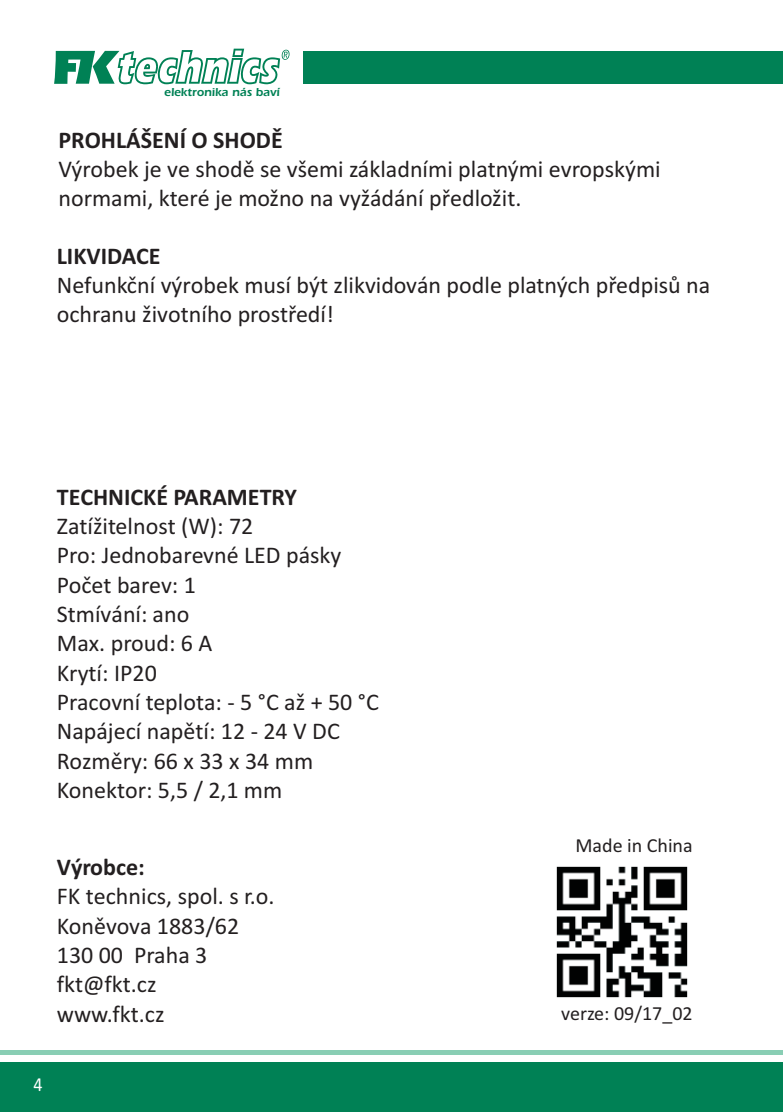
<style>
.page{position:relative;width:783px;height:1112px;background:#fff}
.page>*{position:absolute;margin:0;border:0;box-sizing:border-box;transform-origin:0 0}
.t1{font:24px/29.2px "Calibri";color:#231f20}
.t2{font:700 24px "Calibri";color:#231f20}
.t3{font:20px "Calibri";color:#231f20}
.t4{font:20px "Calibri";color:#fff;scale:.91 1}
.t5{font:900 12px "Erie";color:#008155}
</style>
<div class="page">
<img style="left:556px;top:866px;width:132px;height:132px">
<div style="left:0;top:1062px;width:782px;height:49px;background:#008155"></div>
<div style="left:0;top:1050px;width:782px;height:5px;background:#89ceb4"></div>
<div style="left:281px;top:50px;width:8px;height:10px;background:#339a77;border-radius:50%"></div>
<svg style="left:282px;top:50px;width:7px;height:9px"></svg>
<svg style="left:54px;top:49px;width:233px;height:35px"></svg>
<div style="left:303px;top:51px;width:479px;height:33px;background:#008155"></div>
<p class="t5" style="left:164px;top:87px;width:117px">elektronika nás baví</p>
<p class="t2" style="left:58px;top:130px;width:226px">PROHLÁŠENÍ O SHODÌ</p>
<p class="t1" style="left:58px;top:156px;width:603px">Výrobek je ve shodì se všemi základními platnými evropskými normami, které je možno na vyžádání pøedložit.</p>
<p class="t2" style="left:57px;top:245px;width:105px">LIKVIDACE</p>
<p class="t1" style="left:57px;top:272px;width:655px">Nefunkèní výrobek musí být zlikvidován podle platných pøedpisù na ochranu životního prostøedí!</p>
<p class="t2" style="left:57px;top:486px;width:242px">TECHNICKÉ PARAMETRY</p>
<p class="t1" style="left:57px;top:513px;width:323px">Zatížitelnost (W): 72<br>Pro: Jednobarevné LED pásky<br>Poèet barev: 1<br>Stmívání: ano<br>Max. proud: 6 A<br>Krytí: IP20<br>Pracovní teplota: - 5 °C až + 50 °C<br>Napájecí napìtí: 12 - 24 V DC<br>Rozmìry: 66 x 33 x 34 mm<br>Konektor: 5,5 / 2,1 mm</p>
<p class="t2" style="left:57px;top:856px;width:90px">Výrobce:</p>
<p class="t1" style="left:57px;top:883px;width:219px">FK technics, spol. s r.o.<br>Konìvova 1883/62<br>130 00 Praha 3 fkt@fkt.cz<br>www.fkt.cz</p>
<p class="t4" style="left:33px;top:1075px;width:12px">4</p>
<p class="t3" style="left:575px;top:836px;width:119px">Made in China</p>
<p class="t3" style="left:561px;top:1004px;width:133px">verze: 09/17_02</p>
</div>
